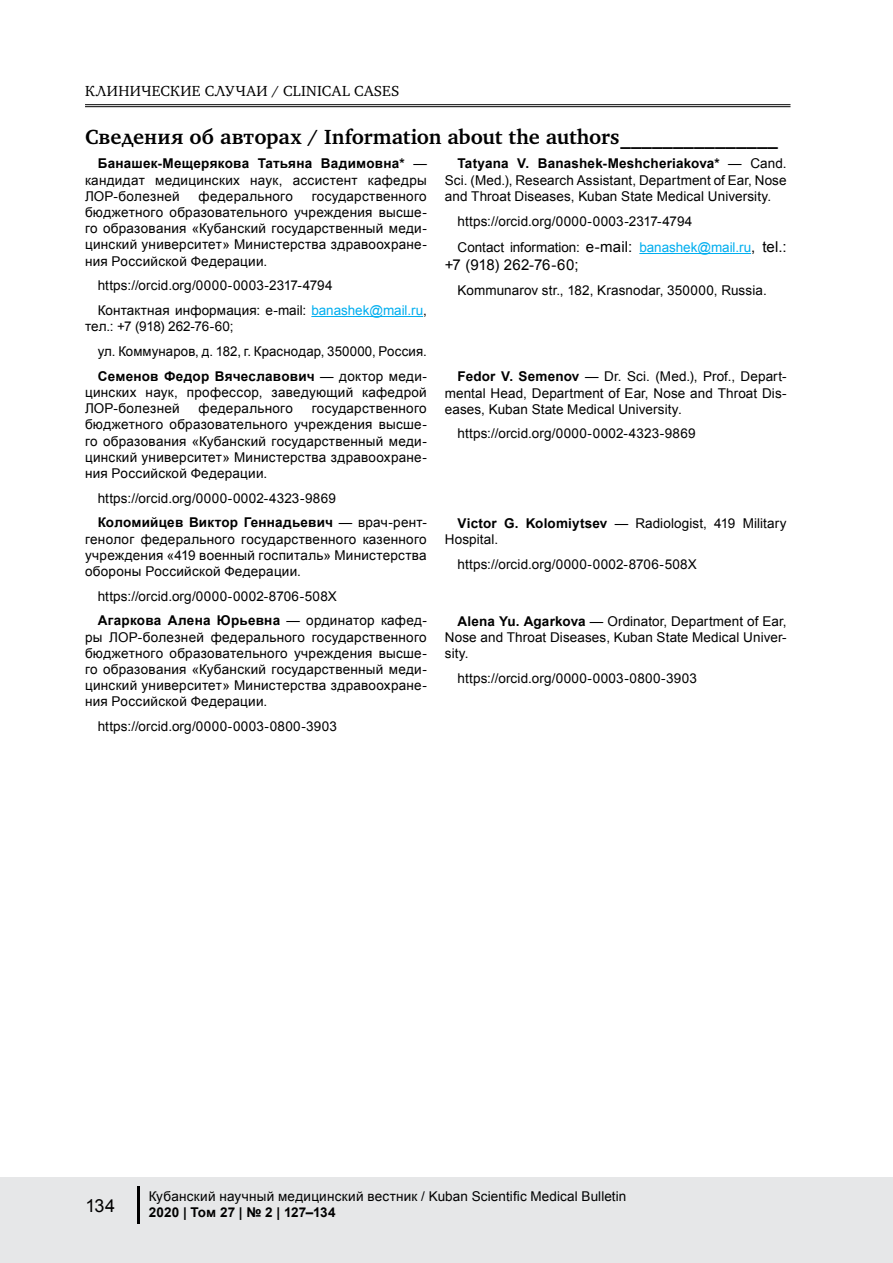
<style>
.page{position:relative;width:893px;height:1263px;background:#fff}
.page>*{position:absolute;margin:0;border:0;box-sizing:border-box;transform-origin:0 0}
.t1{font:700 21px "Khartiya";color:#000}
.t2{font:18px "Arial";color:#000}
.t3{font:15px "Khartiya";letter-spacing:.02em;color:#000}
.t4{font:15px "Arial";color:#000}
.t5{font:13.5px/16.2px "Arial";letter-spacing:.015em;color:#000;text-align:justify}
.t6{font:700 13.5px "Arial";letter-spacing:.005em;color:#000}
.s1{font-weight:700}
.s2{font-size:15px}
.s3{color:#00aeef}
</style>
<div class="page">
<hr style="left:85px;top:104px;width:705px;height:1px;background:#000">
<hr style="left:85px;top:106px;width:705px;height:1px;background:#000">
<div style="left:0;top:1178px;width:893px;height:85px;background:#e6e7e8"></div>
<hr style="left:137px;top:1186px;width:2px;height:37px;background:#000">
<hr style="left:311px;top:316px;width:112px;height:1px;background:#00aeef">
<hr style="left:639px;top:253px;width:112px;height:1px;background:#00aeef">
<p class="t3" style="left:85px;top:81px;width:316px">КЛИНИЧЕСКИЕ СЛУЧАИ / CLINICAL CASES</p>
<h1 class="t1" style="left:85px;top:124px;width:694px">Сведения об авторах / Information about the authors_______________</h1>
<p class="t5" style="left:85px;top:156px;width:343px;text-indent:13px"><span class="s1">Банашек-Мещерякова Татьяна Вадимовна*</span> — кандидат медицинских наук, ассистент кафедры ЛОР-болезней</p>
<p class="t5" style="left:445px;top:156px;width:343px;text-indent:13px"><span class="s1">Tatyana V. Banashek-Meshcheriakova*</span> — Cand.<br>Sci. (Med.), Research Assistant, Department of Ear, Nose and Throat Diseases, Kuban State Medical University.</p>
<p class="t5" style="left:458px;top:208px;width:331px;line-height:26.5px">https://orcid.org/0000-0003-2317-4794<br>Contact information: <span class="s2">e-mail:</span> <span class="s3">banashek@mail.ru</span><span class="s2">, tel.:</span></p>
<p class="t4" style="left:445px;top:255px;width:135px">+7 (918) 262-76-60;</p>
<p class="t5" style="left:458px;top:282px;width:311px">Kommunarov str., 182, Krasnodar, 350000, Russia.</p>
<p class="t5" style="left:199px;top:188px;width:96px">федерального</p>
<p class="t5" style="left:85px;top:188px;width:343px;text-indent:227px">государственного бюджетного образовательного учреждения высше&shy;го образования «Кубанский государственный меди&shy;цинский университет» Министерства здравоохране&shy;ния Российской Федерации.</p>
<p class="t5" style="left:98px;top:273px;width:331px;line-height:24.8px">https://orcid.org/0000-0003-2317-4794<br>Контактная информация: е-mail: <span class="s3">banashek@mail.ru</span>,</p>
<p class="t5" style="left:98px;top:314px;width:331px;line-height:24.8px;text-align:left;text-indent:-13px">тел.: +7 (918) 262-76-60;<br>ул. Коммунаров, д. 182, г. Краснодар, 350000, Россия.<br><span class="s1">Семенов Федор Вячеславович</span> — доктор меди-</p>
<p class="t5" style="left:85px;top:384px;width:343px">цинских наук, профессор, заведующий кафедрой<br>ЛОР-болезней</p>
<p class="t5" style="left:445px;top:369px;width:343px;text-indent:13px"><span class="s1">Fedor V. Semenov</span> — Dr. Sci. (Med.), Prof., Depart&shy;mental Head, Department of Ear, Nose and Throat Dis&shy;eases, Kuban State Medical University.</p>
<p class="t5" style="left:458px;top:426px;width:240px">https://orcid.org/0000-0002-4323-9869</p>
<p class="t5" style="left:199px;top:400px;width:96px">федерального</p>
<p class="t5" style="left:85px;top:400px;width:343px;text-indent:227px">государственного бюджетного образовательного учреждения высше&shy;го образования «Кубанский государственный меди&shy;цинский университет» Министерства здравоохране&shy;ния Российской Федерации.</p>
<p class="t5" style="left:98px;top:486px;width:331px;line-height:24.8px">https://orcid.org/0000-0002-4323-9869<br><span class="s1">Коломийцев Виктор Геннадьевич</span> — врач-рент-</p>
<p class="t5" style="left:85px;top:531px;width:343px">генолог федерального государственного казенного учреждения «419 военный госпиталь» Министерства обороны Российской Федерации.</p>
<p class="t5" style="left:98px;top:584px;width:331px;line-height:24.8px">https://orcid.org/0000-0002-8706-508X<br><span class="s1">Агаркова Алена Юрьевна</span> — ординатор кафед-</p>
<p class="t5" style="left:85px;top:629px;width:343px">ры ЛОР-болезней федерального государственного бюджетного образовательного учреждения высше&shy;го образования «Кубанский государственный меди&shy;цинский университет» Министерства здравоохране&shy;ния Российской Федерации.</p>
<p class="t5" style="left:98px;top:718px;width:241px">https://orcid.org/0000-0003-0800-3903</p>
<p class="t5" style="left:445px;top:515px;width:343px;text-indent:13px"><span class="s1">Victor G. Kolomiytsev</span> — Radiologist, 419 Military<br>Hospital.</p>
<p class="t5" style="left:458px;top:556px;width:241px">https://orcid.org/0000-0002-8706-508X</p>
<p class="t5" style="left:445px;top:613px;width:343px;text-indent:13px"><span class="s1">Alena Yu. Agarkova</span> — Ordinator, Department of Ear, Nose and Throat Diseases, Kuban State Medical Univer&shy;sity.</p>
<p class="t5" style="left:458px;top:670px;width:241px">https://orcid.org/0000-0003-0800-3903</p>
<h2 class="t2" style="left:85px;top:1193px;width:31px">134</h2>
<p class="t5" style="left:149px;top:1188px;width:479px">Кубанский научный медицинский вестник / Kuban Scientific Medical Bulletin</p>
<p class="t6" style="left:149px;top:1203px;width:188px">2020 | Toм 27 | № 2 | 127–134</p>
</div>
